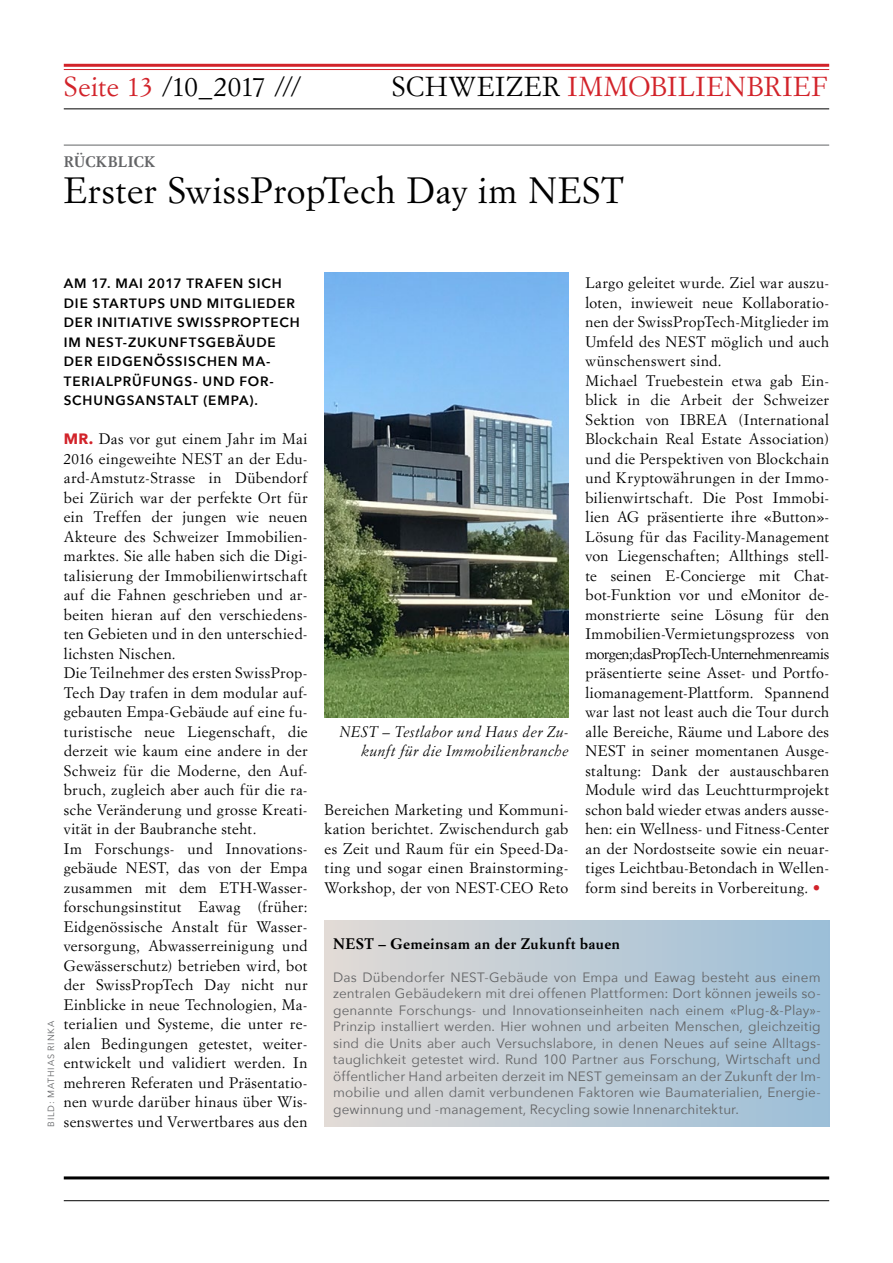
<style>
.page{position:relative;width:893px;height:1263px;background:#fff}
.page>*{position:absolute;margin:0;border:0;box-sizing:border-box;transform-origin:0 0}
.t1{font:36px "Simoncini Garamond Std";letter-spacing:.015em;color:#000}
.t2{font:27px "Simoncini Garamond Std";letter-spacing:.03em;color:#d2232a}
.t3{font:27px "Simoncini Garamond Std";letter-spacing:.005em;color:#000}
.t4{font:15px/19.5px "Simoncini Garamond Std";letter-spacing:.025em;color:#000}
.t5{font:italic 15px/19.5px "Simoncini Garamond Std";letter-spacing:.02em;color:#000;text-align:right}
.t6{font:700 15px "Simoncini Garamond Std";letter-spacing:.035em;color:#000}
.t7{font:700 15px "Simoncini Garamond Std";letter-spacing:.02em;color:#636466}
.t8{font:13.5px/16.5px "Avenir Next";letter-spacing:.01em;color:#636466;text-align:justify}
.t9{font:600 13.5px/19.5px "Avenir Next";letter-spacing:.065em;color:#000}
.t10{font:9px "Avenir Next";letter-spacing:.09em;color:#636466}
.s1{color:#d2232a}
.s2{color:#000}
.s3{font-family:"Avenir Next";font-weight:700;color:#d2232a}
</style>
<div class="page">
<hr style="left:64px;top:1176px;width:765px;height:3px;background:#000">
<hr style="left:64px;top:1200px;width:765px;height:1px;background:#000">
<hr style="left:64px;top:64px;width:765px;height:3px;background:#d2232a">
<hr style="left:64px;top:69px;width:765px;height:1px;background:#d2232a">
<hr style="left:64px;top:108px;width:765px;height:1px;background:#000">
<div style="left:325px;top:921px;width:504px;height:206px;background:linear-gradient(to right,#e1dad5,#9cbed8)"></div>
<hr style="left:64px;top:145px;width:765px;height:1px;background:#636466">
<img style="left:325px;top:272px;width:243px;height:445px">
<h2 class="t3" style="left:64px;top:70px;width:239px"><span class="s1">Seite 13</span> /10_2017 ///</h2>
<h2 class="t2" style="left:392px;top:70px;width:437px"><span class="s2">SCHWEIZER</span> IMMOBILIENBRIEF</h2>
<p class="t7" style="left:64px;top:152px;width:93px">RÜCKBLICK</p>
<h1 class="t1" style="left:64px;top:168px;width:562px">Erster SwissPropTech Day im NEST</h1>
<p class="t10" style="left:43px;top:1127px;width:108px;rotate:-90deg">BILD: MATHIAS RINKA</p>
<p class="t9" style="left:64px;top:273px;width:237px">AM 17. MAI 2017 TRAFEN SICH<br>DIE STARTUPS UND MITGLIEDER<br>DER INITIATIVE SWISSPROPTECH<br>IM NEST-ZUKUNFTSGEBÄUDE<br>DER EIDGENÖSSISCHEN MA-<br>TERIALPRÜFUNGS- UND FOR-<br>SCHUNGSANSTALT (EMPA).</p>
<p class="t4" style="left:64px;top:429px;width:245px"><span class="s3">MR.</span> Das vor gut einem Jahr im Mai 2016 eingeweihte NEST an der Edu&shy;ard-Amstutz-Strasse in Dübendorf bei Zürich war der perfekte Ort für ein Treffen der jungen wie neuen Akteure des Schweizer Immobilien&shy;marktes. Sie alle haben sich die Digi&shy;talisierung der Immobilienwirtschaft auf die Fahnen geschrieben und ar&shy;beiten hieran auf den verschiedens&shy;ten Gebieten und in den unterschied&shy;lichsten Nischen.<br>Die Teilnehmer des ersten SwissProp-Tech Day trafen in dem modular auf&shy;gebauten Empa-Gebäude auf eine fu&shy;turistische neue Liegenschaft, die derzeit wie kaum eine andere in der Schweiz für die Moderne, den Auf&shy;bruch, zugleich aber auch für die ra&shy;sche Veränderung und grosse Kreati&shy;vität in der Baubranche steht.<br>Im Forschungs- und Innovations&shy;gebäude NEST, das von der Empa zusammen mit dem ETH-Wasser&shy;forschungsinstitut Eawag (früher:<br>Eidgenössische Anstalt für Wasser&shy;versorgung, Abwasserreinigung und Gewässerschutz) betrieben wird, bot der SwissPropTech Day nicht nur Einblicke in neue Technologien, Ma&shy;terialien und Systeme, die unter re&shy;alen Bedingungen getestet, weiter&shy;entwickelt und validiert werden. In mehreren Referaten und Präsentatio&shy;nen wurde darüber hinaus über Wis&shy;senswertes und Verwertbares aus den</p>
<p class="t5" style="left:339px;top:721px;width:230px">NEST – Testlabor und Haus der Zu&shy;kunft für die Immobilienbranche</p>
<p class="t4" style="left:325px;top:799px;width:245px;text-align:justify">Bereichen Marketing und Kommuni&shy;kation berichtet. Zwischendurch gab es Zeit und Raum für ein Speed-Da&shy;ting und sogar einen Brainstorming-Workshop, der von NEST-CEO Reto</p>
<p class="t4" style="left:585px;top:273px;width:245px">Largo geleitet wurde. Ziel war auszu&shy;loten, inwieweit neue Kollaboratio&shy;nen der SwissPropTech-Mitglieder im Umfeld des NEST möglich und auch wünschenswert sind.<br>Michael Truebestein etwa gab Ein&shy;blick in die Arbeit der Schweizer Sektion von IBREA (International Blockchain Real Estate Association) und die Perspektiven von Blockchain und Kryptowährungen in der Immo&shy;bilienwirtschaft. Die Post Immobi&shy;lien AG präsentierte ihre «Button»- Lösung für das Facility-Management von Liegenschaften; Allthings stell&shy;te seinen E-Concierge mit Chat&shy;bot-Funktion vor und eMonitor de&shy;monstrierte seine Lösung für den Immobilien-Vermietungsprozess von morgen; das PropTech-Unternehmen reamis präsentierte seine Asset- und Portfo&shy;liomanagement-Plattform. Spannend war last not least auch die Tour durch alle Bereiche, Räume und Labore des NEST in seiner momentanen Ausge&shy;staltung: Dank der austauschbaren Module wird das Leuchtturmprojekt schon bald wieder etwas anders ausse&shy;hen: ein Wellness- und Fitness-Center an der Nordostseite sowie ein neuar&shy;tiges Leichtbau-Betondach in Wellen&shy;form sind bereits in Vorbereitung. <span class="s3">•</span></p>
<p class="t6" style="left:333px;top:934px;width:288px">NEST – Gemeinsam an der Zukunft bauen</p>
<p class="t8" style="left:333px;top:968px;width:489px">Das Dübendorfer NEST-Gebäude von Empa und Eawag besteht aus einem zentralen Gebäudekern mit drei offenen Plattformen: Dort können jeweils so&shy;genannte Forschungs- und Innovationseinheiten nach einem «Plug-&amp;-Play»- Prinzip installiert werden. Hier wohnen und arbeiten Menschen, gleichzeitig sind die Units aber auch Versuchslabore, in denen Neues auf seine Alltags&shy;tauglichkeit getestet wird. Rund 100 Partner aus Forschung, Wirtschaft und öffentlicher Hand arbeiten derzeit im NEST gemeinsam an der Zukunft der Im&shy;mobilie und allen damit verbundenen Faktoren wie Baumaterialien, Energie&shy;gewinnung und -management, Recycling sowie Innenarchitektur.</p>
</div>
